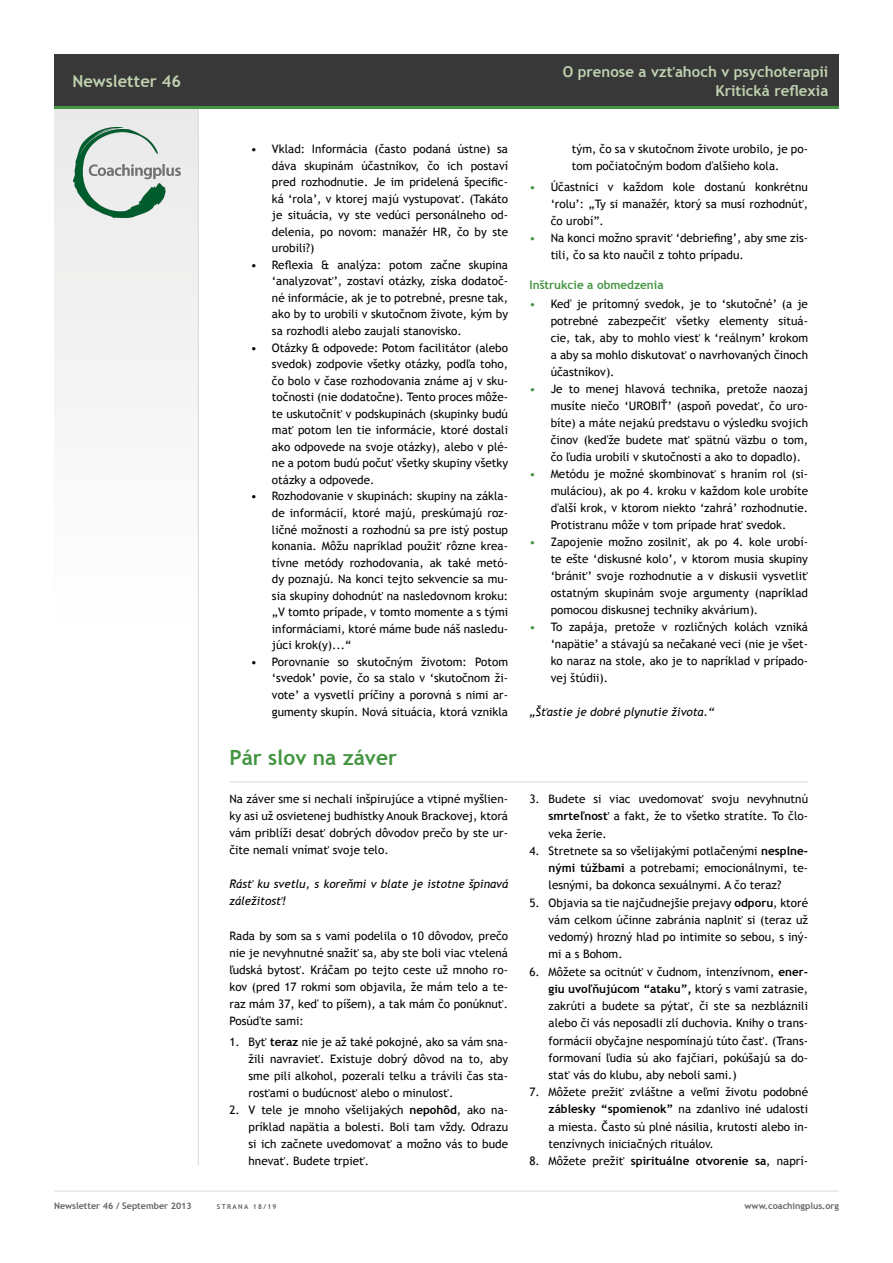
<style>
.page{position:relative;width:893px;height:1263px;background:#fff}
.page>*{position:absolute;margin:0;border:0;box-sizing:border-box;transform-origin:0 0}
.t1{font:700 21px "Trebuchet MS";color:#449542}
.t2{font:700 16.5px "Trebuchet MS";color:#c0d2b0}
.t3{font:700 15px/18.9px "Trebuchet MS";color:#c0d2b0;text-align:right}
.t4{font:11.7px/17px "Trebuchet MS";color:#000;text-align:justify}
.t5{font:italic 11.7px/17px "Trebuchet MS";color:#000}
.t6{font:700 11.7px "Trebuchet MS";color:#000}
.t7{font:700 11.7px "Trebuchet MS";color:#449542}
.t8{font:700 9px "Trebuchet MS";color:#636362}
.t9{font:700 6.75px "Trebuchet MS";letter-spacing:.2em;color:#636362}
.s1{font-weight:700}
.s2{color:#449542}
.s3{font-weight:400}
</style>
<div class="page">
<div style="left:54px;top:106px;width:145px;height:525px;background:#f5f5f5"></div>
<hr style="left:54px;top:1191px;width:785px;height:1px;background:#dadad9">
<hr style="left:198px;top:108px;width:1px;height:1057px;background:#dadad9">
<div style="left:54px;top:54px;width:785px;height:53px;background:#383838"></div>
<hr style="left:54px;top:106px;width:785px;height:3px;background:#449542">
<img style="left:74px;top:127px;width:106px;height:91px">
<hr style="left:229px;top:781px;width:579px;height:1px;background:#dadad9">
<h2 class="t2" style="left:72px;top:70px;width:110px">Newsletter 46</h2>
<p class="t3" style="left:563px;top:62px;width:267px">O prenose a vzťahoch v psychoterapii<br>Kritická reflexia</p>
<p class="t4" style="left:272px;top:141px;width:238px;line-height:16.5px;text-indent:-21px">• Vklad: Informácia (často podaná ústne) sa dáva skupinám účastníkov, čo ich postaví pred rozhodnutie. Je im pridelená špecific&shy;ká ‘rola’, v ktorej majú vystupovať. (Takáto je situácia, vy ste vedúci personálneho od&shy;delenia, po novom: manažér HR, čo by ste urobili?)</p>
<p class="t4" style="left:272px;top:257px;width:238px;line-height:16.5px;text-indent:-21px">• Reflexia &amp; analýza: potom začne skupina ‘analyzovať’, zostaví otázky, získa dodatoč&shy;né informácie, ak je to potrebné, presne tak, ako by to urobili v skutočnom živote, kým by sa rozhodli alebo zaujali stanovisko.</p>
<p class="t4" style="left:272px;top:339px;width:238px;line-height:16.5px;text-indent:-21px">• Otázky &amp; odpovede: Potom facilitátor (alebo svedok) zodpovie všetky otázky, podľa toho, čo bolo v čase rozhodovania známe aj v sku&shy;točnosti (nie dodatočne). Tento proces môže&shy;te uskutočniť v podskupinách (skupinky budú mať potom len tie informácie, ktoré dostali ako odpovede na svoje otázky), alebo v plé&shy;ne a potom budú počuť všetky skupiny všetky otázky a odpovede.</p>
<p class="t4" style="left:272px;top:488px;width:238px;line-height:16.5px;text-indent:-21px">• Rozhodovanie v skupinách: skupiny na zákla&shy;de informácií, ktoré majú, preskúmajú roz&shy;ličné možnosti a rozhodnú sa pre istý postup konania. Môžu napríklad použiť rôzne krea&shy;tívne metódy rozhodovania, ak také metó&shy;dy poznajú. Na konci tejto sekvencie sa mu&shy;sia skupiny dohodnúť na nasledovnom kroku: „V tomto prípade, v tomto momente a s tými informáciami, ktoré máme bude náš nasledu&shy;júci krok(y)...“</p>
<p class="t4" style="left:272px;top:654px;width:238px;line-height:16.5px;text-indent:-21px">• Porovnanie so skutočným životom: Potom ‘svedok’ povie, čo sa stalo v ‘skutočnom ži&shy;vote’ a vysvetlí príčiny a porovná s nimi ar&shy;gumenty skupín. Nová situácia, ktorá vznikla</p>
<h1 class="t1" style="left:229px;top:744px;width:169px">Pár slov na záver</h1>
<p class="t4" style="left:229px;top:791px;width:280px">Na záver sme si nechali inšpirujúce a vtipné myšlien&shy;ky asi už osvietenej budhistky Anouk Brackovej, ktorá vám priblíži desať dobrých dôvodov prečo by ste ur&shy;čite nemali vnímať svoje telo.</p>
<p class="t5" style="left:229px;top:876px;width:280px">Rásť ku svetlu, s koreňmi v blate je istotne špinavá záležitosť!</p>
<p class="t4" style="left:229px;top:927px;width:280px">Rada by som sa s vami podelila o 10 dôvodov, prečo nie je nevyhnutné snažiť sa, aby ste boli viac vtelená ľudská bytosť. Kráčam po tejto ceste už mnoho ro&shy;kov (pred 17 rokmi som objavila, že mám telo a te&shy;raz mám 37, keď to píšem), a tak mám čo ponúknuť.<br>Posúďte sami:</p>
<p class="t4" style="left:249px;top:1033px;width:261px;text-indent:-19px">1. Byť <span class="s1">teraz</span> nie je až také pokojné, ako sa vám sna&shy;žili navravieť. Existuje dobrý dôvod na to, aby sme pili alkohol, pozerali telku a trávili čas sta&shy;rosťami o budúcnosť alebo o minulosť.</p>
<p class="t4" style="left:249px;top:1101px;width:261px;text-indent:-19px">2. V tele je mnoho všelijakých <span class="s1">nepohôd</span>, ako na&shy;príklad napätia a bolesti. Boli tam vždy. Odrazu si ich začnete uvedomovať a možno vás to bude hnevať. Budete trpieť.</p>
<p class="t4" style="left:572px;top:141px;width:238px">tým, čo sa v skutočnom živote urobilo, je po&shy;tom počiatočným bodom ďalšieho kola.</p>
<p class="t4" style="left:551px;top:179px;width:259px;text-indent:-21px"><span class="s2">•</span> Účastníci v každom kole dostanú konkrétnu ‘rolu’: „Ty si manažér, ktorý sa musí rozhodnúť, čo urobí”.</p>
<p class="t4" style="left:551px;top:230px;width:259px;text-indent:-21px"><span class="s2">•</span> Na konci možno spraviť ‘debriefing’, aby sme zis&shy;tili, čo sa kto naučil z tohto prípadu.</p>
<p class="t7" style="left:529px;top:277px;width:136px">Inštrukcie a obmedzenia</p>
<p class="t4" style="left:551px;top:296px;width:259px;text-indent:-21px"><span class="s2">•</span> Keď je prítomný svedok, je to ‘skutočné’ (a je potrebné zabezpečiť všetky elementy situá&shy;cie, tak, aby to mohlo viesť k ‘reálnym’ krokom a aby sa mohlo diskutovať o navrhovaných činoch účastníkov).</p>
<p class="t4" style="left:551px;top:380px;width:259px;text-indent:-21px"><span class="s2">•</span> Je to menej hlavová technika, pretože naozaj musíte niečo ‘UROBIŤ’ (aspoň povedať, čo uro&shy;bíte) a máte nejakú predstavu o výsledku svojich činov (keďže budete mať spätnú väzbu o tom, čo ľudia urobili v skutočnosti a ako to dopadlo).</p>
<p class="t4" style="left:551px;top:465px;width:259px;text-indent:-21px"><span class="s2">•</span> Metódu je možné skombinovať s hraním rol (si&shy;muláciou), ak po 4. kroku v každom kole urobíte ďalší krok, v ktorom niekto ‘zahrá’ rozhodnutie.<br>Protistranu môže v tom prípade hrať svedok.</p>
<p class="t4" style="left:551px;top:533px;width:259px;text-indent:-21px"><span class="s2">•</span> Zapojenie možno zosilniť, ak po 4. kole urobí&shy;te ešte ‘diskusné kolo’, v ktorom musia skupiny ‘brániť’ svoje rozhodnutie a v diskusii vysvetliť ostatným skupinám svoje argumenty (napríklad pomocou diskusnej techniky akvárium).</p>
<p class="t4" style="left:551px;top:618px;width:259px;text-indent:-21px"><span class="s2">•</span> To zapája, pretože v rozličných kolách vzniká ‘napätie’ a stávajú sa nečakané veci (nie je všet&shy;ko naraz na stole, ako je to napríklad v prípado&shy;vej štúdii).</p>
<p class="t5" style="left:529px;top:703px;width:186px">„Šťastie je dobré plynutie života.“</p>
<p class="t4" style="left:549px;top:790px;width:261px;text-indent:-19px">3. Budete si viac uvedomovať svoju nevyhnutnú <span class="s1">smrteľnosť</span> a fakt, že to všetko stratíte. To člo&shy;veka žerie.</p>
<p class="t4" style="left:549px;top:842px;width:261px;text-indent:-19px">4. Stretnete sa so všelijakými potlačenými <span class="s1">nesplne&shy;nými túžbami</span> a potrebami; emocionálnymi, te&shy;lesnými, ba dokonca sexuálnymi. A čo teraz?</p>
<p class="t4" style="left:549px;top:894px;width:261px;text-indent:-19px">5. Objavia sa tie najčudnejšie prejavy <span class="s1">odporu</span>, ktoré vám celkom účinne zabránia naplniť si (teraz už vedomý) hrozný hlad po intimite so sebou, s iný&shy;mi a s Bohom.</p>
<p class="t4" style="left:549px;top:963px;width:261px;text-indent:-19px">6. Môžete sa ocitnúť v čudnom, intenzívnom, <span class="s1">ener&shy;giu uvoľňujúcom “ataku”,</span> ktorý s vami zatrasie, zakrúti a budete sa pýtať, či ste sa nezbláznili alebo či vás neposadli zlí duchovia. Knihy o trans&shy;formácii obyčajne nespomínajú túto časť. (Trans&shy;formovaní ľudia sú ako fajčiari, pokúšajú sa do&shy;stať vás do klubu, aby neboli sami.)</p>
<p class="t4" style="left:549px;top:1083px;width:261px;text-indent:-19px">7. Môžete prežiť zvláštne a veľmi životu podobné <span class="s1">záblesky “spomienok”</span> na zdanlivo iné udalosti a miesta. Často sú plné násilia, krutosti alebo in&shy;tenzívnych iniciačných rituálov.</p>
<p class="t6" style="left:529px;top:1154px;width:280px"><span class="s3">8. Môžete prežiť</span> spirituálne otvorenie sa<span class="s3">, naprí-</span></p>
<p class="t8" style="left:54px;top:1200px;width:139px">Newsletter 46 / September 2013</p>
<p class="t9" style="left:217px;top:1202px;width:61px">strana 18/19</p>
<p class="t8" style="left:745px;top:1200px;width:96px">www.coachingplus.org</p>
</div>
